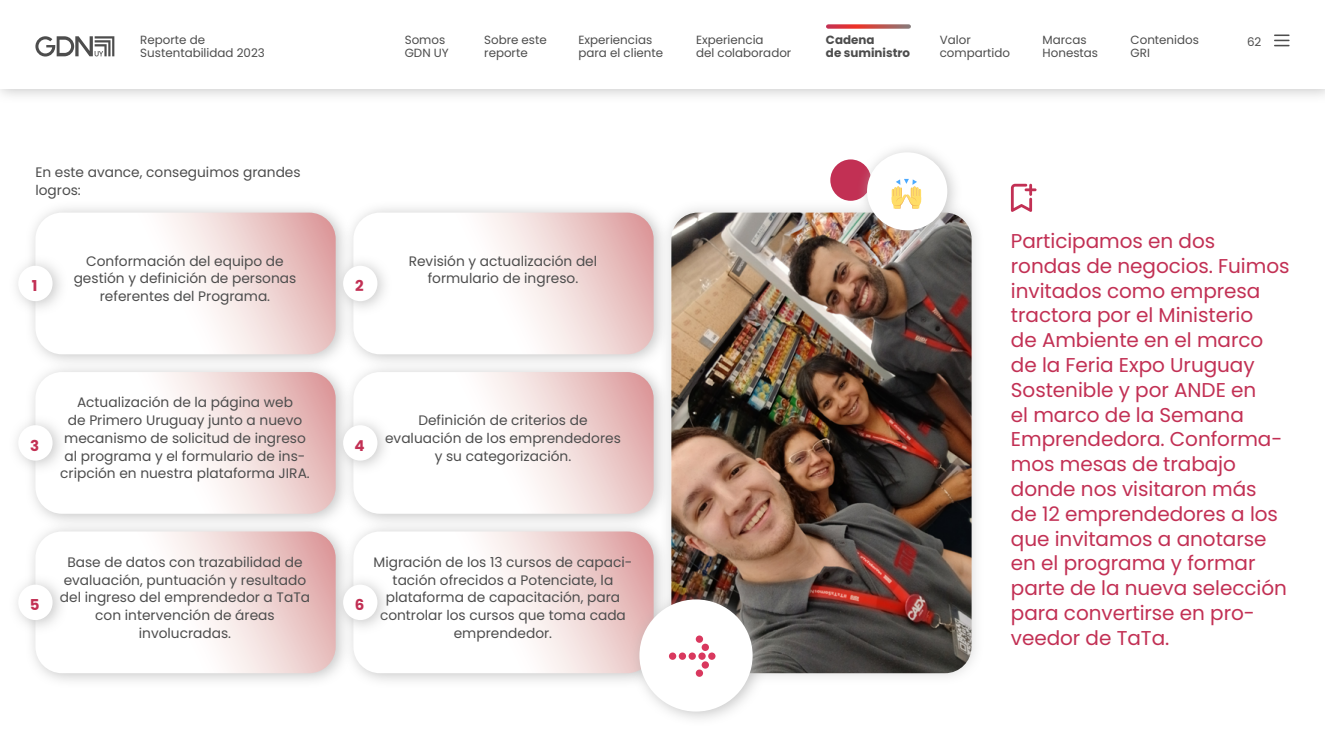
<style>
.page{position:relative;width:1325px;height:750px;background:#fff}
.page>*{position:absolute;margin:0;border:0;box-sizing:border-box;transform-origin:0 0}
.t1{font:700 65.38px "Unit Rounded Pro";color:#d9385e}
.t2{font:20px/24.8px "Poppins";letter-spacing:-.005em;color:#c23054}
.t3{font:700 15px "Poppins";color:#c23054}
.t4{font:13.75px/17.8px "Poppins";color:#4d4d4d;text-align:center}
.t5{font:11.88px/12.5px "Poppins";color:#4d4d4d}
.t6{font:700 11.88px/12.5px "Poppins";color:#4d4d4d}
</style>
<div class="page">
<div style="left:25px;top:201px;width:327px;height:168px;background:#b3b3b3;opacity:.75"></div>
<svg style="left:35px;top:213px;width:301px;height:141px"></svg>
<div style="left:343px;top:201px;width:327px;height:168px;background:#b3b3b3;opacity:.75"></div>
<svg style="left:353px;top:213px;width:301px;height:141px"></svg>
<div style="left:25px;top:360px;width:327px;height:169px;background:#b3b3b3;opacity:.75"></div>
<svg style="left:35px;top:372px;width:301px;height:142px"></svg>
<div style="left:343px;top:360px;width:327px;height:169px;background:#b3b3b3;opacity:.75"></div>
<svg style="left:353px;top:372px;width:301px;height:142px"></svg>
<div style="left:25px;top:520px;width:327px;height:168px;background:#b3b3b3;opacity:.75"></div>
<svg style="left:35px;top:531px;width:301px;height:142px"></svg>
<div style="left:343px;top:520px;width:327px;height:168px;background:#b3b3b3;opacity:.75"></div>
<svg style="left:353px;top:531px;width:301px;height:142px"></svg>
<div style="left:659px;top:200px;width:325px;height:486px;background:#f6f6f6"></div>
<img style="left:671px;top:213px;width:301px;height:460px">
<div style="left:629px;top:588px;width:139px;height:138px;background:#b3b3b3;opacity:.75"></div>
<div style="left:639px;top:599px;width:114px;height:113px;background:#fff;border-radius:50%"></div>
<div style="left:830px;top:159px;width:41px;height:42px;background:#c23054;border-radius:50%"></div>
<div style="left:856px;top:141px;width:107px;height:105px;background:#b3b3b3;opacity:.75"></div>
<div style="left:867px;top:152px;width:80px;height:78px;background:#fff;border-radius:50%"></div>
<svg style="left:1011px;top:184px;width:26px;height:28px"></svg>
<div style="left:8px;top:255px;width:60px;height:61px;background:#b3b3b3;opacity:.75"></div>
<div style="left:18px;top:266px;width:35px;height:35px;background:#fff;border-radius:50%"></div>
<div style="left:8px;top:414px;width:60px;height:62px;background:#b3b3b3;opacity:.75"></div>
<div style="left:18px;top:425px;width:35px;height:36px;background:#fff;border-radius:50%"></div>
<div style="left:8px;top:574px;width:60px;height:61px;background:#b3b3b3;opacity:.75"></div>
<div style="left:18px;top:585px;width:35px;height:35px;background:#fff;border-radius:50%"></div>
<div style="left:333px;top:574px;width:60px;height:61px;background:#b3b3b3;opacity:.75"></div>
<div style="left:343px;top:585px;width:34px;height:35px;background:#fff;border-radius:50%"></div>
<div style="left:333px;top:414px;width:60px;height:62px;background:#b3b3b3;opacity:.75"></div>
<div style="left:343px;top:425px;width:34px;height:36px;background:#fff;border-radius:50%"></div>
<div style="left:333px;top:255px;width:60px;height:61px;background:#b3b3b3;opacity:.75"></div>
<div style="left:343px;top:266px;width:34px;height:35px;background:#fff;border-radius:50%"></div>
<div style="left:0;top:0;width:1325px;height:104px;background:#b3b3b3;opacity:.75"></div>
<div style="left:0;top:0;width:1325px;height:89px;background:#fff"></div>
<svg style="left:1274px;top:35px;width:16px;height:11px"></svg>
<svg style="left:35px;top:36px;width:79px;height:21px"></svg>
<svg style="left:828px;top:24px;width:81px;height:5px"></svg>
<p class="t5" style="left:140px;top:34px;width:126px">Reporte de<br>Sustentabilidad 2023</p>
<p class="t5" style="left:696px;top:34px;width:97px">Experiencia<br>del colaborador</p>
<p class="t6" style="left:826px;top:34px;width:86px">Cadena<br>de suministro</p>
<p class="t5" style="left:484px;top:34px;width:64px">Sobre este reporte</p>
<p class="t5" style="left:578px;top:34px;width:86px">Experiencias para el cliente</p>
<p class="t5" style="left:940px;top:34px;width:72px">Valor compartido</p>
<p class="t5" style="left:1043px;top:34px;width:57px">Marcas<br>Honestas</p>
<p class="t5" style="left:1131px;top:34px;width:70px">Contenidos<br>GRI</p>
<p class="t5" style="left:405px;top:34px;width:42px">Somos</p>
<p class="t5" style="left:1247px;top:35px;width:16px">62</p>
<p class="t5" style="left:405px;top:46px;width:46px">GDN UY</p>
<p class="t4" style="left:35px;top:164px;width:267px;text-align:left">En este avance, conseguimos grandes logros:</p>
<p class="t3" style="left:32px;top:277px;width:7px">1</p>
<p class="t4" style="left:74px;top:252px;width:224px">Conformación del equipo de gestión y definición de personas referentes del Programa.</p>
<p class="t4" style="left:409px;top:252px;width:190px">Revisión y actualización del formulario de ingreso.</p>
<p class="t3" style="left:355px;top:277px;width:10px">2</p>
<p class="t3" style="left:30px;top:437px;width:11px">3</p>
<p class="t4" style="left:60px;top:394px;width:251px">Actualización de la página web<br>de Primero Uruguay junto a nuevo mecanismo de solicitud de ingreso al programa y el formulario de ins&shy;cripción en nuestra plataforma JIRA.</p>
<p class="t3" style="left:355px;top:437px;width:12px">4</p>
<p class="t4" style="left:385px;top:412px;width:237px">Definición de criterios de evaluación de los emprendedores y su categorización.</p>
<p class="t4" style="left:60px;top:553px;width:252px">Base de datos con trazabilidad de evaluación, puntuación y resultado del ingreso del emprendedor a TaTa con intervención de áreas involucradas.</p>
<p class="t4" style="left:374px;top:553px;width:260px">Migración de los 13 cursos de capaci&shy;tación ofrecidos a Potenciate, la plataforma de capacitación, para controlar los cursos que toma cada emprendedor.</p>
<p class="t3" style="left:30px;top:596px;width:11px">5</p>
<p class="t3" style="left:355px;top:596px;width:11px">6</p>
<h1 class="t1" style="left:667px;top:609px;width:52px">⇢</h1>
<p class="t2" style="left:1011px;top:229px;width:280px">Participamos en dos rondas de negocios. Fuimos invitados como empresa tractora por el Ministerio<br>de Ambiente en el marco de la Feria Expo Uruguay<br>Sostenible y por ANDE en<br>el marco de la Semana<br>Emprendedora. Conforma&shy;mos mesas de trabajo donde nos visitaron más<br>de 12 emprendedores a los que invitamos a anotarse en el programa y formar parte de la nueva selección para convertirse en pro&shy;veedor de TaTa.</p>
</div>
